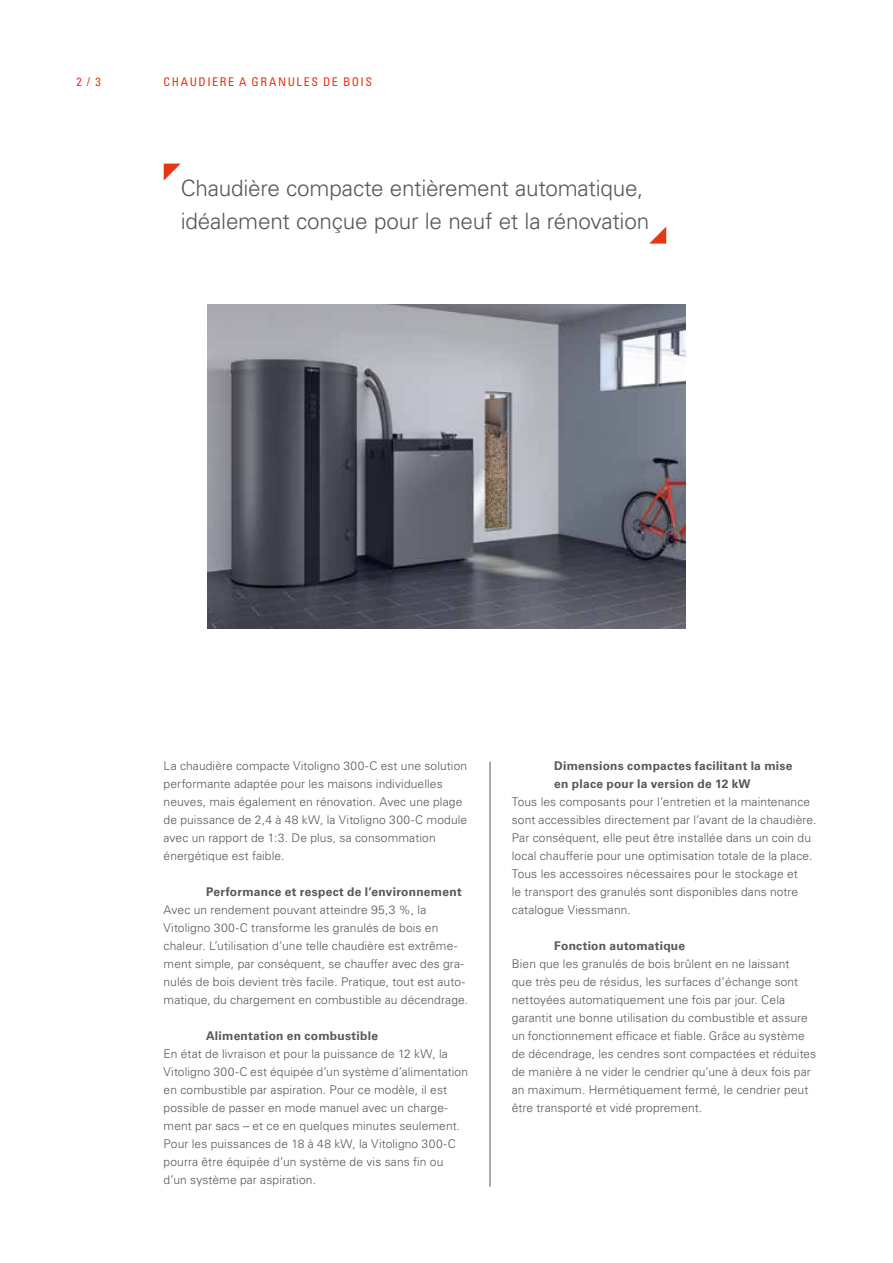
<style>
.page{position:relative;width:893px;height:1263px;background:#fff}
.page>*{position:absolute;margin:0;border:0;box-sizing:border-box;transform-origin:0 0}
.t1{font:300 22.5px/33px "Univers LTCYR 45";letter-spacing:-.01em;color:#575756}
.t2{font:300 12px/18px "Univers LTCYR 45";letter-spacing:.01em;color:#575756}
.t3{font:700 12px/18px "Univers LTCYR 65";letter-spacing:.02em;color:#575756}
.t4{font:condensed 12px "Univers LTCYR 57";letter-spacing:.125em;color:#e63612}
</style>
<div class="page">
<img style="left:207px;top:305px;width:479px;height:324px">
<svg style="left:164px;top:164px;width:17px;height:17px"></svg>
<svg style="left:649px;top:227px;width:17px;height:17px"></svg>
<hr style="left:490px;top:762px;width:1px;height:425px;background:#575756">
<p class="t4" style="left:77px;top:74px;width:26px">2 / 3</p>
<p class="t4" style="left:164px;top:74px;width:210px">CHAUDIERE A GRANULES DE BOIS</p>
<h1 class="t1" style="left:181px;top:171px;width:470px">Chaudière compacte entièrement automatique, idéalement conçue pour le neuf et la rénovation</h1>
<p class="t2" style="left:164px;top:756px;width:305px">La chaudière compacte Vitoligno 300-C est une solution performante adaptée pour les maisons individuelles neuves, mais également en rénovation. Avec une plage de puissance de 2,4 à 48 kW, la Vitoligno 300-C module avec un rapport de 1:3. De plus, sa consommation énergétique est faible.</p>
<p class="t3" style="left:206px;top:882px;width:257px">Performance et respect de l’environnement</p>
<p class="t2" style="left:164px;top:900px;width:306px">Avec un rendement pouvant atteindre 95,3 %, la Vitoligno 300-C transforme les granulés de bois en chaleur. L’utilisation d’une telle chaudière est extrême&shy;ment simple, par conséquent, se chauffer avec des gra&shy;nulés de bois devient très facile. Pratique, tout est auto&shy;matique, du chargement en combustible au décendrage.</p>
<p class="t3" style="left:206px;top:1026px;width:173px">Alimentation en combustible</p>
<p class="t2" style="left:164px;top:1044px;width:306px">En état de livraison et pour la puissance de 12 kW, la Vitoligno 300-C est équipée d’un système d’alimentation en combustible par aspiration. Pour ce modèle, il est possible de passer en mode manuel avec un charge&shy;ment par sacs – et ce en quelques minutes seulement.<br>Pour les puissances de 18 à 48 kW, la Vitoligno 300-C pourra être équipée d’un système de vis sans fin ou d’un système par aspiration.</p>
<p class="t3" style="left:554px;top:756px;width:240px">Dimensions compactes facilitant la mise en place pour la version de 12 kW</p>
<p class="t2" style="left:512px;top:792px;width:306px">Tous les composants pour l’entretien et la maintenance sont accessibles directement par l’avant de la chaudière.<br>Par conséquent, elle peut être installée dans un coin du local chaufferie pour une optimisation totale de la place.<br>Tous les accessoires nécessaires pour le stockage et<br>le transport des granulés sont disponibles dans notre catalogue Viessmann.</p>
<p class="t3" style="left:554px;top:936px;width:132px">Fonction automatique</p>
<p class="t2" style="left:512px;top:954px;width:306px">Bien que les granulés de bois brûlent en ne laissant<br>que très peu de résidus, les surfaces d’échange sont nettoyées automatiquement une fois par jour. Cela garantit une bonne utilisation du combustible et assure un fonctionnement efficace et fiable. Grâce au système de décendrage, les cendres sont compactées et réduites de manière à ne vider le cendrier qu’une à deux fois par an maximum. Hermétiquement fermé, le cendrier peut être transporté et vidé proprement.</p>
</div>
